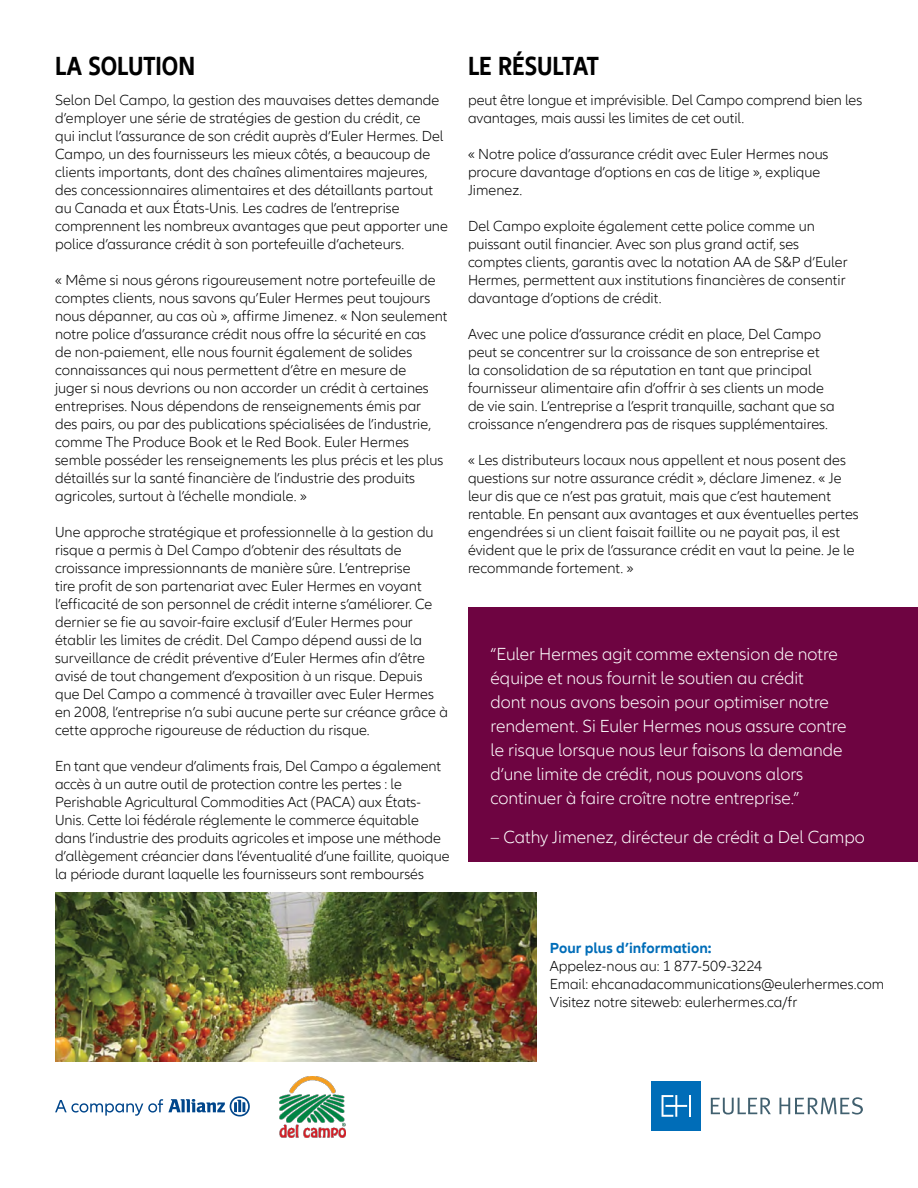
<style>
.page{position:relative;width:918px;height:1188px;background:#fff}
.page>*{position:absolute;margin:0;border:0;box-sizing:border-box;transform-origin:0 0}
.t1{font:700 condensed 27px "Allianz Neo";letter-spacing:-.005em;color:#000}
.t2{font:300 18px/24px "Allianz Neo";color:#fff}
.t3{font:300 15px/18px "Allianz Neo";color:#000}
.t4{font:700 15px "Allianz Neo";letter-spacing:.005em;color:#006db8}
</style>
<div class="page">
<div style="left:468px;top:607px;width:450px;height:255px;background:#6e0441"></div>
<div style="left:652px;top:1081px;width:49px;height:50px;background:#006db8"></div>
<hr style="left:689px;top:1095px;width:2px;height:22px;background:#fff">
<svg style="left:662px;top:1095px;width:25px;height:22px"></svg>
<svg style="left:711px;top:1098px;width:60px;height:17px"></svg>
<svg style="left:780px;top:1097px;width:83px;height:18px"></svg>
<svg style="left:55px;top:1096px;width:195px;height:21px"></svg>
<img style="left:55px;top:892px;width:482px;height:170px">
<img style="left:280px;top:1076px;width:65px;height:61px">
<h1 class="t1" style="left:55px;top:50px;width:142px">LA SOLUTION</h1>
<h1 class="t1" style="left:468px;top:50px;width:133px">LE RÉSULTAT</h1>
<p class="t3" style="left:468px;top:91px;width:396px">peut être longue et imprévisible. Del Campo comprend bien les avantages, mais aussi les limites de cet outil.</p>
<p class="t3" style="left:468px;top:145px;width:362px">« Notre police d’assurance crédit avec Euler Hermes nous procure davantage d’options en cas de litige », explique<br>Jimenez.</p>
<p class="t3" style="left:468px;top:217px;width:381px">Del Campo exploite également cette police comme un puissant outil financier. Avec son plus grand actif, ses comptes clients, garantis avec la notation AA de S&amp;P d’Euler Hermes, permettent aux institutions financières de consentir davantage d’options de crédit.</p>
<p class="t3" style="left:468px;top:325px;width:368px">Avec une police d’assurance crédit en place, Del Campo peut se concentrer sur la croissance de son entreprise et la consolidation de sa réputation en tant que principal fournisseur alimentaire afin d’offrir à ses clients un mode de vie sain. L’entreprise a l’esprit tranquille, sachant que sa croissance n’engendrera pas de risques supplémentaires.</p>
<p class="t3" style="left:468px;top:451px;width:392px">« Les distributeurs locaux nous appellent et nous posent des questions sur notre assurance crédit », déclare Jimenez. « Je leur dis que ce n’est pas gratuit, mais que c’est hautement rentable. En pensant aux avantages et aux éventuelles pertes engendrées si un client faisait faillite ou ne payait pas, il est évident que le prix de l’assurance crédit en vaut la peine. Je le recommande fortement. »</p>
<p class="t3" style="left:55px;top:91px;width:394px">Selon Del Campo, la gestion des mauvaises dettes demande d’employer une série de stratégies de gestion du crédit, ce<br>qui inclut l’assurance de son crédit auprès d’Euler Hermes. Del Campo, un des fournisseurs les mieux côtés, a beaucoup de clients importants, dont des chaînes alimentaires majeures, des concessionnaires alimentaires et des détaillants partout au Canada et aux États-Unis. Les cadres de l’entreprise comprennent les nombreux avantages que peut apporter une police d’assurance crédit à son portefeuille d’acheteurs.</p>
<p class="t3" style="left:55px;top:271px;width:394px">« Même si nous gérons rigoureusement notre portefeuille de comptes clients, nous savons qu’Euler Hermes peut toujours nous dépanner, au cas où », affirme Jimenez. « Non seulement notre police d’assurance crédit nous offre la sécurité en cas<br>de non-paiement, elle nous fournit également de solides connaissances qui nous permettent d’être en mesure de<br>juger si nous devrions ou non accorder un crédit à certaines entreprises. Nous dépendons de renseignements émis par<br>des pairs, ou par des publications spécialisées de l’industrie, comme The Produce Book et le Red Book. Euler Hermes semble posséder les renseignements les plus précis et les plus détaillés sur la santé financière de l’industrie des produits agricoles, surtout à l’échelle mondiale. »</p>
<p class="t3" style="left:55px;top:523px;width:394px">Une approche stratégique et professionnelle à la gestion du risque a permis à Del Campo d’obtenir des résultats de croissance impressionnants de manière sûre. L’entreprise<br>tire profit de son partenariat avec Euler Hermes en voyant l’efficacité de son personnel de crédit interne s’améliorer. Ce dernier se fie au savoir-faire exclusif d’Euler Hermes pour établir les limites de crédit. Del Campo dépend aussi de la surveillance de crédit préventive d’Euler Hermes afin d’être avisé de tout changement d’exposition à un risque. Depuis que Del Campo a commencé à travailler avec Euler Hermes en 2008, l’entreprise n’a subi aucune perte sur créance grâce à cette approche rigoureuse de réduction du risque.</p>
<p class="t3" style="left:55px;top:757px;width:396px">En tant que vendeur d’aliments frais, Del Campo a également accès à un autre outil de protection contre les pertes : le Perishable Agricultural Commodities Act (PACA) aux États-Unis. Cette loi fédérale réglemente le commerce équitable dans l’industrie des produits agricoles et impose une méthode d’allègement créancier dans l’éventualité d’une faillite, quoique la période durant laquelle les fournisseurs sont remboursés</p>
<p class="t2" style="left:491px;top:643px;width:358px">“Euler Hermes agit comme extension de notre équipe et nous fournit le soutien au crédit<br>dont nous avons besoin pour optimiser notre rendement. Si Euler Hermes nous assure contre le risque lorsque nous leur faisons la demande d’une limite de crédit, nous pouvons alors continuer à faire croître notre entreprise.”</p>
<p class="t2" style="left:491px;top:826px;width:376px">– Cathy Jimenez, dirécteur de crédit a Del Campo</p>
<p class="t4" style="left:550px;top:939px;width:164px">Pour plus d’information:</p>
<p class="t3" style="left:550px;top:957px;width:336px">Appelez-nous au: 1 877-509-3224<br>Email: ehcanadacommunications@eulerhermes.com<br>Visitez notre siteweb: eulerhermes.ca/fr</p>
</div>
